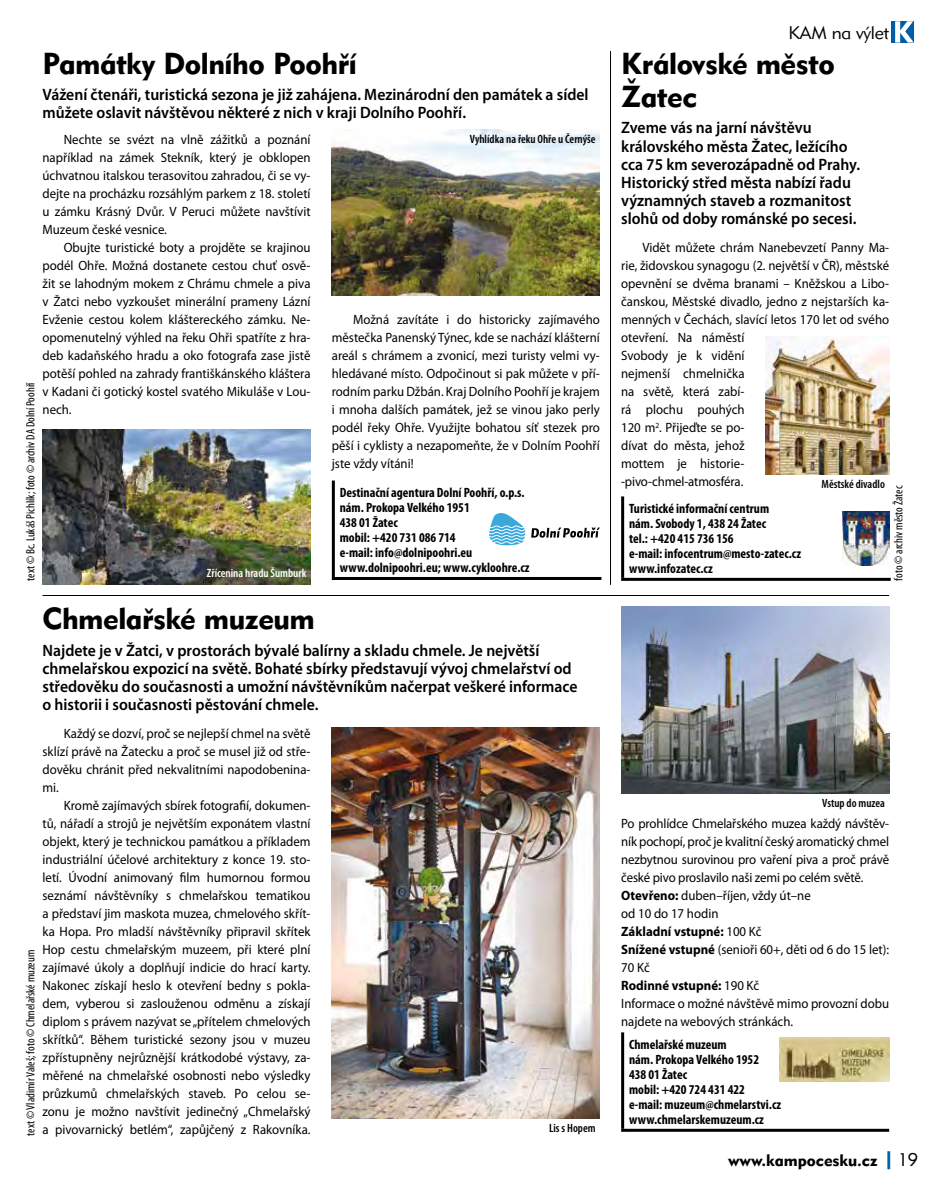
<style>
.page{position:relative;width:936px;height:1191px;background:#fff}
.page>*{position:absolute;margin:0;border:0;box-sizing:border-box;transform-origin:0 0}
.t1{font:30px/33px "Geometric 415 AT Black A";letter-spacing:-.015em;color:#000}
.t2{font:18px "Geometric 415 AT Lite A";letter-spacing:-.01em;color:#000}
.t3{font:600 16.5px/18px "Myriad Pro";color:#000;scale:.95 1}
.t4{font:16.5px "Geometric 415 AT Black A";color:#000}
.t5{font:13.5px/18px "Myriad Pro";color:#000;text-align:justify;scale:.95 1}
.t6{font:700 condensed 13.5px/15px "Myriad Pro";color:#000}
.t7{font:condensed 12px "Myriad Pro";color:#000}
.t8{font:600 condensed 12px "Myriad Pro";color:#000}
.t9{font:600 condensed 12px "Myriad Pro";color:#fff}
.s1{font-weight:700}
.s2{font-size:18px;color:#005ea8}
.s3{font-family:"Geometric 415 AT Lite A";font-size:18px}
</style>
<div class="page">
<hr style="left:621px;top:1032px;width:3px;height:96px;background:#000">
<hr style="left:621px;top:1128px;width:268px;height:3px;background:#000">
<hr style="left:621px;top:496px;width:3px;height:82px;background:#000">
<hr style="left:621px;top:578px;width:269px;height:3px;background:#000">
<hr style="left:332px;top:480px;width:3px;height:97px;background:#000">
<hr style="left:332px;top:577px;width:269px;height:3px;background:#000">
<img style="left:43px;top:429px;width:267px;height:156px">
<img style="left:765px;top:336px;width:124px;height:138px">
<img style="left:332px;top:130px;width:268px;height:166px">
<svg style="left:531px;top:527px;width:69px;height:11px"></svg>
<svg style="left:489px;top:513px;width:36px;height:32px"></svg>
<img style="left:842px;top:511px;width:47px;height:54px">
<img style="left:332px;top:727px;width:268px;height:391px">
<img style="left:621px;top:606px;width:268px;height:187px">
<img style="left:779px;top:1037px;width:110px;height:44px">
<div style="left:891px;top:21px;width:22px;height:22px;background:#005ea8"></div>
<svg style="left:895px;top:21px;width:18px;height:22px"></svg>
<hr style="left:43px;top:595px;width:846px;height:1px;background:#000">
<hr style="left:610px;top:51px;width:1px;height:534px;background:#000">
<h1 class="t1" style="left:43px;top:47px;width:316px">Památky Dolního Poohří</h1>
<p class="t3" style="left:43px;top:85px;width:576px">Vážení čtenáři, turistická sezona je již zahájena. Mezinárodní den památek a sídel můžete oslavit návštěvou některé z nich v kraji Dolního Poohří.</p>
<p class="t5" style="left:43px;top:130px;width:284px;text-indent:21px">Nechte se svézt na vlně zážitků a poznání například na zámek Stekník, který je obklopen úchvatnou italskou terasovitou zahradou, či se vy&shy;dejte na procházku rozsáhlým parkem z 18. století u zámku Krásný Dvůr. V Peruci můžete navštívit Muzeum české vesnice.</p>
<p class="t5" style="left:43px;top:238px;width:283px;text-indent:21px">Obujte turistické boty a projděte se krajinou podél Ohře. Možná dostanete cestou chuť osvě&shy;žit se lahodným mokem z Chrámu chmele a piva v Žatci nebo vyzkoušet minerální prameny Lázní Evženie cestou kolem kláštereckého zámku. Ne&shy;opomenutelný výhled na řeku Ohři spatříte z hra&shy;deb kadaňského hradu a oko fotografa zase jistě potěší pohled na zahrady františkánského kláštera v Kadani či gotický kostel svatého Mikuláše v Lou&shy;nech.</p>
<p class="t8" style="left:470px;top:132px;width:127px">Vyhlídka na řeku Ohře u Černýše</p>
<p class="t5" style="left:332px;top:310px;width:283px;text-indent:21px">Možná zavítáte i do historicky zajímavého městečka Panenský Týnec, kde se nachází klášterní areál s chrámem a zvonicí, mezi turisty velmi vy&shy;hledávané místo. Odpočinout si pak můžete v pří&shy;rodním parku Džbán. Kraj Dolního Poohří je krajem i mnoha dalších památek, jež se vinou jako perly podél řeky Ohře. Využijte bohatou síť stezek pro pěší i cyklisty a nezapomeňte, že v Dolním Poohří jste vždy vítáni!</p>
<p class="t6" style="left:340px;top:485px;width:191px">Destinační agentura Dolní Poohří, o.p.s. nám. Prokopa Velkého 1951<br>438 01 Žatec<br>mobil: +420 731 086 714<br>e-mail: info@dolnipoohri.eu www.dolnipoohri.eu; www.cykloohre.cz</p>
<p class="t7" style="left:23px;top:580px;width:200px;rotate:-90deg">text © Bc. Lukáš Pichlík; foto © archiv DA Dolní Poohří</p>
<p class="t9" style="left:207px;top:565px;width:101px">Zřícenina hradu Šumburk</p>
<h1 class="t1" style="left:43px;top:601px;width:274px">Chmelařské muzeum</h1>
<p class="t3" style="left:43px;top:640px;width:564px">Najdete je v Žatci, v prostorách bývalé balírny a skladu chmele. Je největší chmelařskou expozicí na světě. Bohaté sbírky představují vývoj chmelařství od středověku do současnosti a umožní návštěvníkům načerpat veškeré informace o historii i současnosti pěstování chmele.</p>
<p class="t5" style="left:43px;top:724px;width:283px;text-indent:21px">Každý se dozví, proč se nejlepší chmel na světě sklízí právě na Žatecku a proč se musel již od stře&shy;dověku chránit před nekvalitními napodobenina&shy;mi.</p>
<p class="t5" style="left:43px;top:796px;width:283px;text-indent:21px">Kromě zajímavých sbírek fotografií, dokumen&shy;tů, nářadí a strojů je největším exponátem vlastní objekt, který je technickou památkou a příkladem industriální účelové architektury z konce 19. sto&shy;letí. Úvodní animovaný film humornou formou seznámí návštěvníky s chmelařskou tematikou a představí jim maskota muzea, chmelového skřít&shy;ka Hopa. Pro mladší návštěvníky připravil skřítek Hop cestu chmelařským muzeem, při které plní zajímavé úkoly a doplňují indicie do hrací karty.<br>Nakonec získají heslo k otevření bedny s pokla&shy;dem, vyberou si zaslouženou odměnu a získají diplom s právem nazývat se „přítelem chmelových skřítků“. Během turistické sezony jsou v muzeu zpřístupněny nejrůznější krátkodobé výstavy, za&shy;měřené na chmelařské osobnosti nebo výsledky průzkumů chmelařských staveb. Po celou se&shy;zonu je možno navštívit jedinečný „Chmelařský a pivovarnický betlém“, zapůjčený z Rakovníka.</p>
<p class="t7" style="left:23px;top:1135px;width:187px;rotate:-90deg">text © Vladimír Valeš; foto © Chmelařské muzeum</p>
<p class="t8" style="left:549px;top:1120px;width:48px">Lis s Hopem</p>
<h2 class="t2" style="left:788px;top:21px;width:102px">KAM na výlet</h2>
<h1 class="t1" style="left:621px;top:47px;width:215px">Královské město<br>Žatec</h1>
<p class="t3" style="left:621px;top:118px;width:253px">Zveme vás na jarní návštěvu královského města Žatec, ležícího cca 75 km severozápadně od Prahy.<br>Historický střed města nabízí řadu významných staveb a rozmanitost slohů od doby románské po secesi.</p>
<p class="t5" style="left:621px;top:238px;width:283px;text-align:left;text-indent:21px">Vidět můžete chrám Nanebevzetí Panny Ma&shy;rie, židovskou synagogu (2. největší v ČR), městské opevnění se dvěma branami – Kněžskou a Libo&shy;čanskou, Městské divadlo, jedno z nejstarších ka&shy;menných v Čechách, slavící letos 170 let od svého otevření. Na náměstí<br>Svobody je k vidění<br>nejmenší chmelnička<br>na světě, která zabí-<br>rá plochu pouhých<br>120 m<sup>2</sup>. Přijeďte se po-<br>dívat do města, jehož<br>mottem je historie-<br>-pivo-chmel-atmosféra.</p>
<p class="t6" style="left:629px;top:500px;width:173px">Turistické informační centrum<br>nám. Svobody 1, 438 24 Žatec<br>tel.: +420 415 736 156<br>e-mail: infocentrum@mesto-zatec.cz www.infozatec.cz</p>
<p class="t8" style="left:821px;top:476px;width:65px">Městské divadlo</p>
<p class="t7" style="left:891px;top:580px;width:96px;rotate:-90deg">foto © archiv město Žatec</p>
<p class="t8" style="left:822px;top:795px;width:64px">Vstup do muzea</p>
<p class="t5" style="left:621px;top:814px;width:283px;text-align:left">Po prohlídce Chmelařského muzea každý návštěv&shy;ník pochopí, proč je kvalitní český aromatický chmel nezbytnou surovinou pro vaření piva a proč právě české pivo proslavilo naši zemi po celém světě.<br><span class="s1">Otevřeno:</span> duben–říjen, vždy út–ne<br>od 10 do 17 hodin<br><span class="s1">Základní vstupné:</span> 100 Kč<br><span class="s1">Snížené vstupné</span> (senioři 60+, děti od 6 do 15 let):<br>70 Kč<br><span class="s1">Rodinné vstupné:</span> 190 Kč<br>Informace o možné návštěvě mimo provozní dobu najdete na webových stránkách.</p>
<p class="t6" style="left:629px;top:1036px;width:154px">Chmelařské muzeum<br>nám. Prokopa Velkého 1952<br>438 01 Žatec<br>mobil: +420 724 431 422 e-mail: muzeum@chmelarstvi.cz www.chmelarskemuzeum.cz</p>
<p class="t4" style="left:728px;top:1150px;width:192px">www.kampocesku.cz <span class="s2">|</span><span class="s3">19</span></p>
</div>
